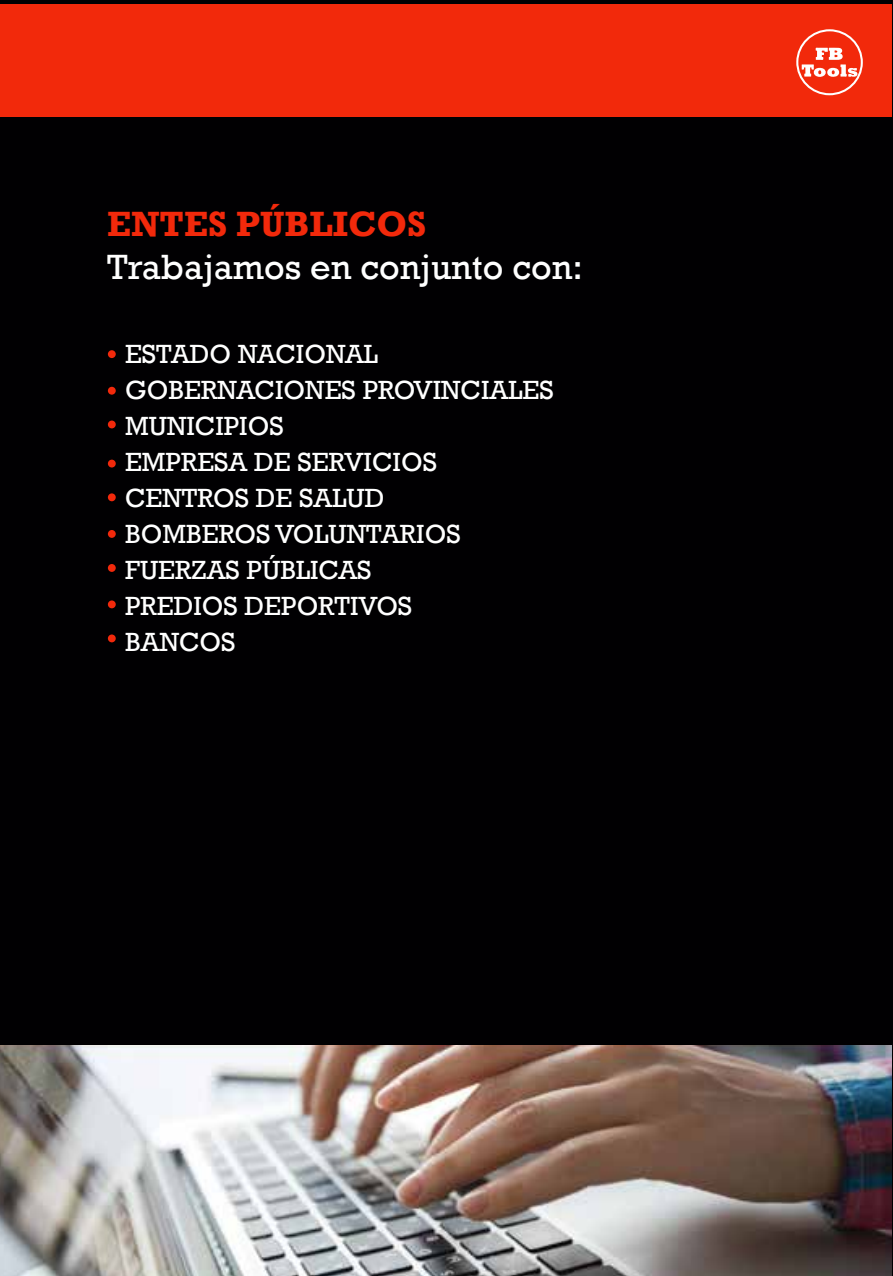
<style>
.page{position:relative;width:893px;height:1276px;background:#010002}
.page>*{position:absolute;margin:0;border:0;box-sizing:border-box;transform-origin:0 0}
.t1{font:36px "Rockwell";color:#fff}
.t2{font:700 36px "Rockwell";color:#f2290b}
.t3{font:27px/36px "Rockwell";color:#fff}
</style>
<div class="page">
<img style="left:0;top:1045px;width:891px;height:231px">
<div style="left:0;top:4px;width:891px;height:112px;background:#f2290b"></div>
<svg style="left:796px;top:29px;width:67px;height:66px"></svg>
<div style="left:108px;top:564px;width:8px;height:8px;background:#f2290b;border-radius:50%"></div>
<div style="left:108px;top:350px;width:8px;height:8px;background:#f2290b;border-radius:50%"></div>
<div style="left:108px;top:387px;width:8px;height:8px;background:#f2290b;border-radius:50%"></div>
<div style="left:108px;top:420px;width:8px;height:8px;background:#f2290b;border-radius:50%"></div>
<div style="left:108px;top:460px;width:8px;height:7px;background:#f2290b;border-radius:50%"></div>
<div style="left:108px;top:493px;width:8px;height:8px;background:#f2290b;border-radius:50%"></div>
<div style="left:108px;top:530px;width:8px;height:8px;background:#f2290b;border-radius:50%"></div>
<div style="left:108px;top:634px;width:8px;height:8px;background:#f2290b;border-radius:50%"></div>
<div style="left:108px;top:600px;width:8px;height:8px;background:#f2290b;border-radius:50%"></div>
<h1 class="t2" style="left:107px;top:202px;width:321px">ENTES PÚBLICOS</h1>
<h1 class="t1" style="left:107px;top:246px;width:477px">Trabajamos en conjunto con:</h1>
<p class="t3" style="left:125px;top:336px;width:430px">ESTADO NACIONAL<br>GOBERNACIONES PROVINCIALES<br>MUNICIPIOS<br>EMPRESA DE SERVICIOS<br>CENTROS DE SALUD<br>BOMBEROS VOLUNTARIOS<br>FUERZAS PÚBLICAS<br>PREDIOS DEPORTIVOS<br>BANCOS</p>
</div>
